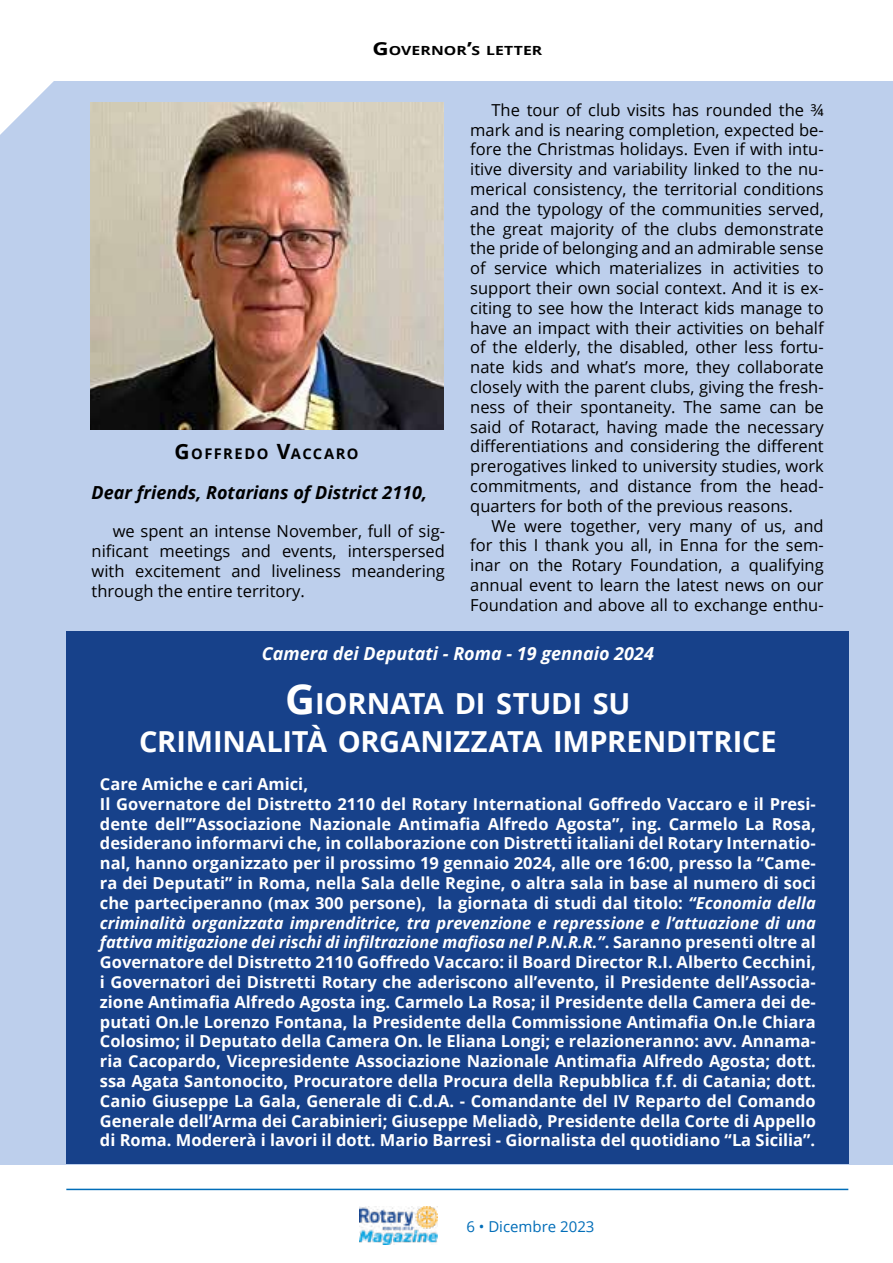
<style>
.page{position:relative;width:893px;height:1263px;background:#fff}
.page>*{position:absolute;margin:0;border:0;box-sizing:border-box;transform-origin:0 0}
.t1{font:700 28.95px/37.7px "Open Sans";letter-spacing:-.005em;color:#fff;text-align:center}
.t2{font:italic 700 18px "Open Sans";color:#000}
.t3{font:italic 700 18px "Open Sans";color:#fff}
.t4{font:700 16.5px/19.8px "Open Sans";color:#fff}
.t5{font:16.5px/19.8px "Open Sans";color:#000;text-align:justify}
.t6{font:15px "Open Sans";color:#006db8}
.t7{font:700 14.7px "Open Sans";letter-spacing:.1em;color:#000}
.t8{font:700 12.6px "Open Sans";letter-spacing:.005em;color:#000;scale:1.25 1}
.s1{font-size:18px}
.s2{font-size:21px}
.s3{font-size:41.4px}
.s4{font-style:italic}
</style>
<div class="page">
<img style="left:359px;top:1206px;width:78px;height:39px">
<hr style="left:66px;top:1189px;width:782px;height:1px;background:#006db8">
<div style="left:0;top:82px;width:893px;height:1083px;background:#bdcfec"></div>
<svg style="left:0;top:81px;width:58px;height:54px"></svg>
<img style="left:90px;top:102px;width:353px;height:328px">
<div style="left:67px;top:631px;width:782px;height:533px;background:#17418a"></div>
<p class="t8" style="left:372px;top:42px;width:137px"><span class="s1">G</span> OVERNOR<span class="s1">’</span>S LETTER</p>
<p class="t7" style="left:175px;top:443px;width:186px"><span class="s2">G</span> OFFREDO <span class="s2">V</span>ACCARO</p>
<p class="t2" style="left:92px;top:480px;width:337px">Dear friends, Rotarians of District 2110,</p>
<p class="t5" style="left:92px;top:521px;width:355px;text-indent:21px">we spent an intense November, full of sig&shy;nificant meetings and events, interspersed with excitement and liveliness meandering through the entire territory.</p>
<p class="t5" style="left:491px;top:99px;width:334px">The tour of club visits has rounded the ¾</p>
<p class="t5" style="left:470px;top:119px;width:355px">mark and is nearing completion, expected be-</p>
<p class="t5" style="left:470px;top:139px;width:355px">fore the Christmas holidays. Even if with intu-</p>
<p class="t5" style="left:470px;top:159px;width:355px">itive diversity and variability linked to the nu-</p>
<p class="t5" style="left:470px;top:179px;width:355px">merical consistency, the territorial conditions</p>
<p class="t5" style="left:470px;top:198px;width:355px">and the typology of the communities served,</p>
<p class="t5" style="left:470px;top:218px;width:355px">the great majority of the clubs demonstrate</p>
<p class="t5" style="left:470px;top:238px;width:355px">the pride of belonging and an admirable sense</p>
<p class="t5" style="left:470px;top:258px;width:355px">of service which materializes in activities to</p>
<p class="t5" style="left:470px;top:278px;width:355px">support their own social context. And it is ex-</p>
<p class="t5" style="left:470px;top:297px;width:355px">citing to see how the Interact kids manage to</p>
<p class="t5" style="left:470px;top:317px;width:355px">have an impact with their activities on behalf</p>
<p class="t5" style="left:470px;top:337px;width:355px">of the elderly, the disabled, other less fortu-</p>
<p class="t5" style="left:470px;top:357px;width:355px">nate kids and what’s more, they collaborate</p>
<p class="t5" style="left:470px;top:377px;width:355px">closely with the parent clubs, giving the fresh-</p>
<p class="t5" style="left:470px;top:396px;width:355px">ness of their spontaneity. The same can be</p>
<p class="t5" style="left:470px;top:416px;width:355px">said of Rotaract, having made the necessary</p>
<p class="t5" style="left:470px;top:436px;width:355px">differentiations and considering the different</p>
<p class="t5" style="left:470px;top:456px;width:355px">prerogatives linked to university studies, work</p>
<p class="t5" style="left:470px;top:476px;width:355px">commitments, and distance from the head-</p>
<p class="t5" style="left:470px;top:495px;width:324px">quarters for both of the previous reasons.</p>
<p class="t5" style="left:491px;top:515px;width:334px">We were together, very many of us, and</p>
<p class="t5" style="left:470px;top:535px;width:355px">for this I thank you all, in Enna for the sem-</p>
<p class="t5" style="left:470px;top:555px;width:355px">inar on the Rotary Foundation, a qualifying</p>
<p class="t5" style="left:470px;top:575px;width:355px">annual event to learn the latest news on our</p>
<p class="t5" style="left:470px;top:594px;width:355px">Foundation and above all to exchange enthu-</p>
<p class="t3" style="left:262px;top:641px;width:394px">Camera dei Deputati - Roma - 19 gennaio 2024</p>
<p class="t1" style="left:139px;top:684px;width:639px"><span class="s3">G</span> IORNATA DI STUDI SU<br>CRIMINALITÀ ORGANIZZATA IMPRENDITRICE</p>
<p class="t4" style="left:100px;top:774px;width:717px">Care Amiche e cari Amici,<br>Il Governatore del Distretto 2110 del Rotary International Goffredo Vaccaro e il Presi&shy;dente dell’”Associazione Nazionale Antimafia Alfredo Agosta”, ing. Carmelo La Rosa, desiderano informarvi che, in collaborazione con Distretti italiani del Rotary Internatio&shy;nal, hanno organizzato per il prossimo 19 gennaio 2024, alle ore 16:00, presso la “Came&shy;ra dei Deputati” in Roma, nella Sala delle Regine, o altra sala in base al numero di soci che parteciperanno (max 300 persone), la giornata di studi dal titolo: <span class="s4">“Economia della criminalità organizzata imprenditrice, tra prevenzione e repressione e l’attuazione di una fattiva mitigazione dei rischi di infiltrazione mafiosa nel P.N.R.R.”</span>. Saranno presenti oltre al Governatore del Distretto 2110 Goffredo Vaccaro: il Board Director R.I. Alberto Cecchini, i Governatori dei Distretti Rotary che aderiscono all’evento, il Presidente dell’Associa&shy;zione Antimafia Alfredo Agosta ing. Carmelo La Rosa; il Presidente della Camera dei de&shy;putati On.le Lorenzo Fontana, la Presidente della Commissione Antimafia On.le Chiara Colosimo; il Deputato della Camera On. le Eliana Longi; e relazioneranno: avv. Annama&shy;ria Cacopardo, Vicepresidente Associazione Nazionale Antimafia Alfredo Agosta; dott. ssa Agata Santonocito, Procuratore della Procura della Repubblica f.f. di Catania; dott.<br>Canio Giuseppe La Gala, Generale di C.d.A. - Comandante del IV Reparto del Comando Generale dell’Arma dei Carabinieri; Giuseppe Meliadò, Presidente della Corte di Appello di Roma. Modererà i lavori il dott. Mario Barresi - Giornalista del quotidiano “La Sicilia”.</p>
<p class="t6" style="left:466px;top:1216px;width:130px">6 • Dicembre 2023</p>
</div>
